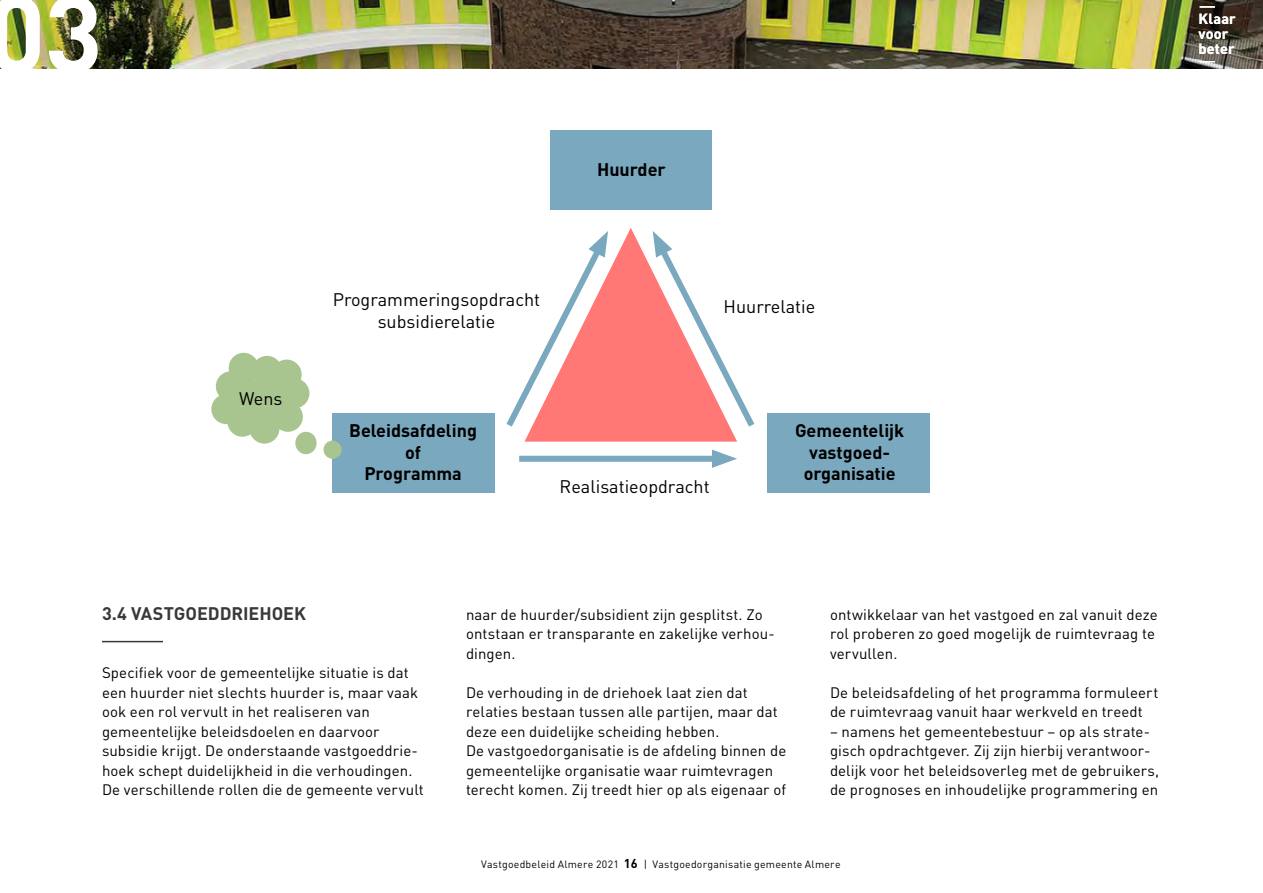
<style>
.page{position:relative;width:1263px;height:893px;background:#fff}
.page>*{position:absolute;margin:0;border:0;box-sizing:border-box;transform-origin:0 0}
.t1{font:700 107.7px "DIN";color:#fff}
.t2{font:18px "DIN";color:#000}
.t3{font:700 18px/21.6px "DIN";color:#000;text-align:center}
.subkop_-_niv_01{font:700 18px "DIN";letter-spacing:-.005em;color:#373a36}
.broodtekst{font:15px/19.5px "DIN";letter-spacing:.005em;color:#000}
.t4{font:700 14.55px/14.9px "DIN";letter-spacing:.01em;color:#fff}
.t5{font:10.5px "DIN";letter-spacing:.025em;color:#000}
.s1{font-weight:700;font-size:12.75px}
</style>
<div class="page">
<img style="left:0;top:0;width:1263px;height:68px">
<svg style="left:525px;top:228px;width:212px;height:213px;background:#ff8988"></svg>
<div style="left:332px;top:413px;width:162px;height:80px;background:#7aa9bf"></div>
<div style="left:550px;top:130px;width:162px;height:80px;background:#7aa9bf"></div>
<div style="left:768px;top:413px;width:162px;height:80px;background:#7aa9bf"></div>
<div style="left:519px;top:456px;width:203px;height:6px;background:#7aa9bf"></div>
<svg style="left:712px;top:449px;width:25px;height:19px"></svg>
<svg style="left:651px;top:231px;width:104px;height:202px"></svg>
<svg style="left:506px;top:231px;width:103px;height:202px"></svg>
<div style="left:295px;top:432px;width:22px;height:22px;background:#a8c48f;border-radius:50%"></div>
<div style="left:324px;top:440px;width:18px;height:19px;background:#a8c48f;border-radius:50%"></div>
<svg style="left:211px;top:353px;width:98px;height:90px"></svg>
<hr style="left:102px;top:640px;width:61px;height:2px;background:#373a36">
<svg style="left:1200px;top:7px;width:15px;height:1px"></svg>
<svg style="left:1200px;top:61px;width:15px;height:1px"></svg>
<h1 class="t1" style="left:-13px;top:-38px;width:117px">03</h1>
<p class="t3" style="left:597px;top:158px;width:70px">Huurder</p>
<p class="t4" style="left:1198px;top:11px;width:39px">Klaar voor beter</p>
<p class="t2" style="left:239px;top:388px;width:45px">Wens</p>
<p class="t2" style="left:333px;top:289px;width:209px">Programmeringsopdracht</p>
<p class="t2" style="left:378px;top:311px;width:119px">subsidierelatie</p>
<p class="t2" style="left:724px;top:296px;width:93px">Huurrelatie</p>
<p class="t3" style="left:349px;top:419px;width:129px">Beleidsafdeling</p>
<p class="t3" style="left:405px;top:440px;width:17px">of</p>
<p class="t3" style="left:364px;top:462px;width:99px">Programma</p>
<p class="t2" style="left:560px;top:476px;width:152px">Realisatieopdracht</p>
<p class="t3" style="left:795px;top:419px;width:111px">Gemeentelijk</p>
<p class="t3" style="left:804px;top:440px;width:94px">vastgoed&shy;organisatie</p>
<h2 class="subkop_-_niv_01" style="left:102px;top:601px;width:206px">3.4 VASTGOEDDRIEHOEK</h2>
<p class="broodtekst" style="left:102px;top:663px;width:323px">Specifiek voor de gemeentelijke situatie is dat een huurder niet slechts huurder is, maar vaak ook een rol vervult in het realiseren van gemeentelijke beleidsdoelen en daarvoor subsidie krijgt. De onderstaande vastgoeddrie&shy;hoek schept duidelijkheid in die verhoudingen.<br>De verschillende rollen die de gemeente vervult</p>
<p class="broodtekst" style="left:466px;top:605px;width:310px">naar de huurder/subsidient zijn gesplitst. Zo ontstaan er transparante en zakelijke verhou&shy;dingen.</p>
<p class="broodtekst" style="left:466px;top:683px;width:313px">De verhouding in de driehoek laat zien dat relaties bestaan tussen alle partijen, maar dat deze een duidelijke scheiding hebben.</p>
<p class="broodtekst" style="left:466px;top:741px;width:322px">De vastgoedorganisatie is de afdeling binnen de gemeentelijke organisatie waar ruimtevragen terecht komen. Zij treedt hier op als eigenaar of</p>
<p class="broodtekst" style="left:830px;top:605px;width:329px">ontwikkelaar van het vastgoed en zal vanuit deze rol proberen zo goed mogelijk de ruimtevraag te vervullen.</p>
<p class="broodtekst" style="left:830px;top:683px;width:330px">De beleidsafdeling of het programma formuleert de ruimtevraag vanuit haar werkveld en treedt</p>
<p class="broodtekst" style="left:830px;top:722px;width:331px">– namens het gemeentebestuur – op als strate&shy;gisch opdrachtgever. Zij zijn hierbij verantwoor&shy;delijk voor het beleidsoverleg met de gebruikers, de prognoses en inhoudelijke programmering en</p>
<p class="t5" style="left:481px;top:858px;width:361px">Vastgoedbeleid Almere 2021 <span class="s1">16</span> | Vastgoedorganisatie gemeente Almere</p>
</div>
